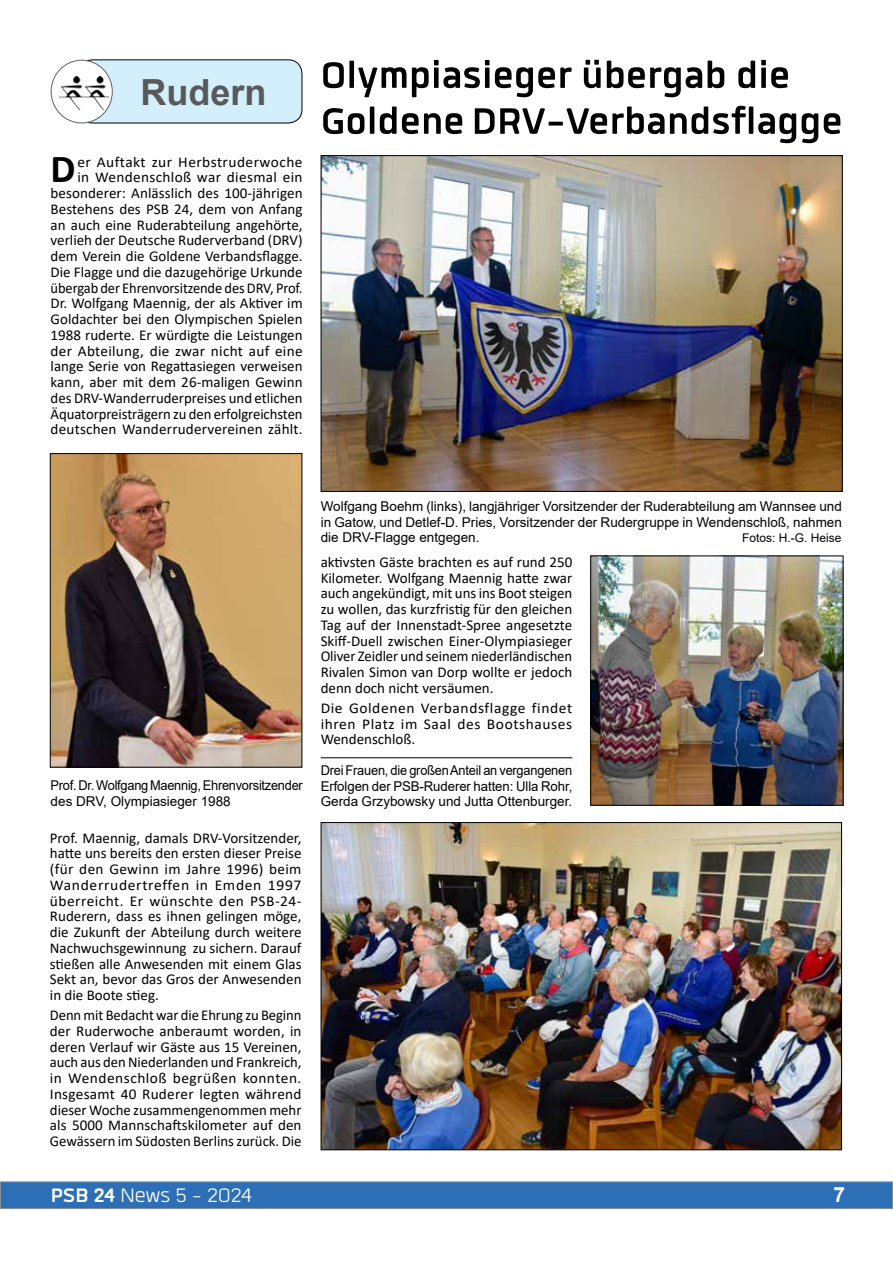
<style>
.page{position:relative;width:893px;height:1263px;background:#fff}
.page>*{position:absolute;margin:0;border:0;box-sizing:border-box;transform-origin:0 0}
.t1{font:700 51px/45.9px "Quan";color:#000}
.t2{font:700 39.75px "Calibri";color:#000}
.t3{font:700 36px "Arial";color:#58595b}
.t4{font:27px "Quan";color:#fff}
.t5{font:700 21px "Arial";color:#fff}
.t6{font:15px/15.8px "Calibri";color:#000;text-align:justify}
.t7{font:13.5px/15.8px "Arial";color:#000;text-align:justify}
.t8{font:13.5px/15.8px "Arial";color:#000;text-align:justify;scale:.95 1}
.t9{font:13.5px/15.8px "Arial";letter-spacing:-.02em;color:#000;scale:.95 1}
.t10{font:12px "Arial";color:#000}
.s1{font-weight:700}
</style>
<div class="page">
<div style="left:0;top:1182px;width:893px;height:26px;background:#2d6fb7"></div>
<div style="left:0;top:1181px;width:893px;height:28px;border:1px solid #939598"></div>
<img style="left:323px;top:157px;width:518px;height:333px">
<img style="left:323px;top:824px;width:517px;height:324px">
<img style="left:52px;top:455px;width:248px;height:310px">
<div style="left:50px;top:453px;width:252px;height:314px;border:1px solid #000"></div>
<div style="left:79px;top:60px;width:223px;height:63px;background:#d4effc;border-radius:14px"></div>
<div style="left:78px;top:60px;width:224px;height:63px;border:1px solid #000;border-radius:14px"></div>
<div style="left:51px;top:60px;width:61px;height:63px;background:#fff;border-radius:50%"></div>
<div style="left:51px;top:60px;width:62px;height:63px;border:1px solid #606163;border-radius:50%"></div>
<img style="left:59px;top:76px;width:49px;height:34px">
<img style="left:592px;top:557px;width:249px;height:247px">
<div style="left:590px;top:555px;width:253px;height:251px;border:1px solid #000"></div>
<hr style="left:321px;top:757px;width:251px;height:1px;background:#000">
<h3 class="t3" style="left:140px;top:67px;width:127px">Rudern</h3>
<p class="t6" style="left:51px;top:153px;width:254px;text-align:right">er Auftakt zur Herbstruderwoche<br>in Wendenschloß war diesmal ein besonderer: Anlässlich des 100-jährigen Bestehens des PSB 24, dem von Anfang an auch eine Ruderabteilung angehörte, verlieh der Deutsche Ruderverband (DRV) dem Verein die Goldene Verbandsflagge.<br>Die Flagge und die dazugehörige Urkunde übergab der Ehrenvorsitzende des DRV, Prof.<br>Dr. Wolfgang Maennig, der als Aktiver im Goldachter bei den Olympischen Spielen 1988 ruderte. Er würdigte die Leistungen der Abteilung, die zwar nicht auf eine lange Serie von Regattasiegen verweisen kann, aber mit dem 26-maligen Gewinn des DRV-Wanderruderpreises und etlichen Äquatorpreisträgern zu den erfolgreichsten deutschen Wanderrudervereinen zählt.</p>
<h2 class="t2" style="left:51px;top:141px;width:27px">D</h2>
<h1 class="t1" style="left:321px;top:52px;width:523px">Olympiasieger übergab die<br>Goldene DRV-Verbandsflagge</h1>
<p class="t9" style="left:51px;top:777px;width:267px">Prof. Dr. Wolfgang Maennig, Ehrenvorsitzender des DRV, Olympiasieger 1988</p>
<p class="t6" style="left:50px;top:829px;width:253px">Prof. Maennig, damals DRV-Vorsitzender, hatte uns bereits den ersten dieser Preise (für den Gewinn im Jahre 1996) beim Wanderrudertreffen in Emden 1997 überreicht. Er wünschte den PSB-24- Ruderern, dass es ihnen gelingen möge, die Zukunft der Abteilung durch weitere Nachwuchsgewinnung zu sichern. Darauf stießen alle Anwesenden mit einem Glas Sekt an, bevor das Gros der Anwesenden in die Boote stieg.</p>
<p class="t6" style="left:50px;top:1007px;width:253px">Denn mit Bedacht war die Ehrung zu Beginn der Ruderwoche anberaumt worden, in deren Verlauf wir Gäste aus 15 Vereinen, auch aus den Niederlanden und Frankreich, in Wendenschloß begrüßen konnten.<br>Insgesamt 40 Ruderer legten während dieser Woche zusammengenommen mehr als 5000 Mannschaftskilometer auf den Gewässern im Südosten Berlins zurück. Die</p>
<p class="t7" style="left:321px;top:498px;width:523px">Wolfgang Boehm (links), langjähriger Vorsitzender der Ruderabteilung am Wannsee und in Gatow, und Detlef-D. Pries, Vorsitzender der Rudergruppe in Wendenschloß, nahmen die DRV-Flagge entgegen.</p>
<p class="t10" style="left:742px;top:530px;width:101px">Fotos: H.-G. Heise</p>
<p class="t6" style="left:321px;top:554px;width:253px">aktivsten Gäste brachten es auf rund 250<br>Kilometer. Wolfgang Maennig hatte zwar auch angekündigt, mit uns ins Boot steigen zu wollen, das kurzfristig für den gleichen Tag auf der Innenstadt-Spree angesetzte Skiff-Duell zwischen Einer-Olympiasieger Oliver Zeidler und seinem niederländischen Rivalen Simon van Dorp wollte er jedoch denn doch nicht versäumen.</p>
<p class="t6" style="left:321px;top:700px;width:253px">Die Goldenen Verbandsflagge findet ihren Platz im Saal des Bootshauses Wendenschloß.</p>
<p class="t8" style="left:321px;top:762px;width:266px">Drei Frauen, die großen Anteil an vergangenen Erfolgen der PSB-Ruderer hatten: Ulla Rohr, Gerda Grzybowsky und Jutta Ottenburger.</p>
<h3 class="t4" style="left:51px;top:1183px;width:204px"><span class="s1">PSB 24</span> News 5 - 2024</h3>
<h3 class="t5" style="left:833px;top:1180px;width:13px">7</h3>
</div>
